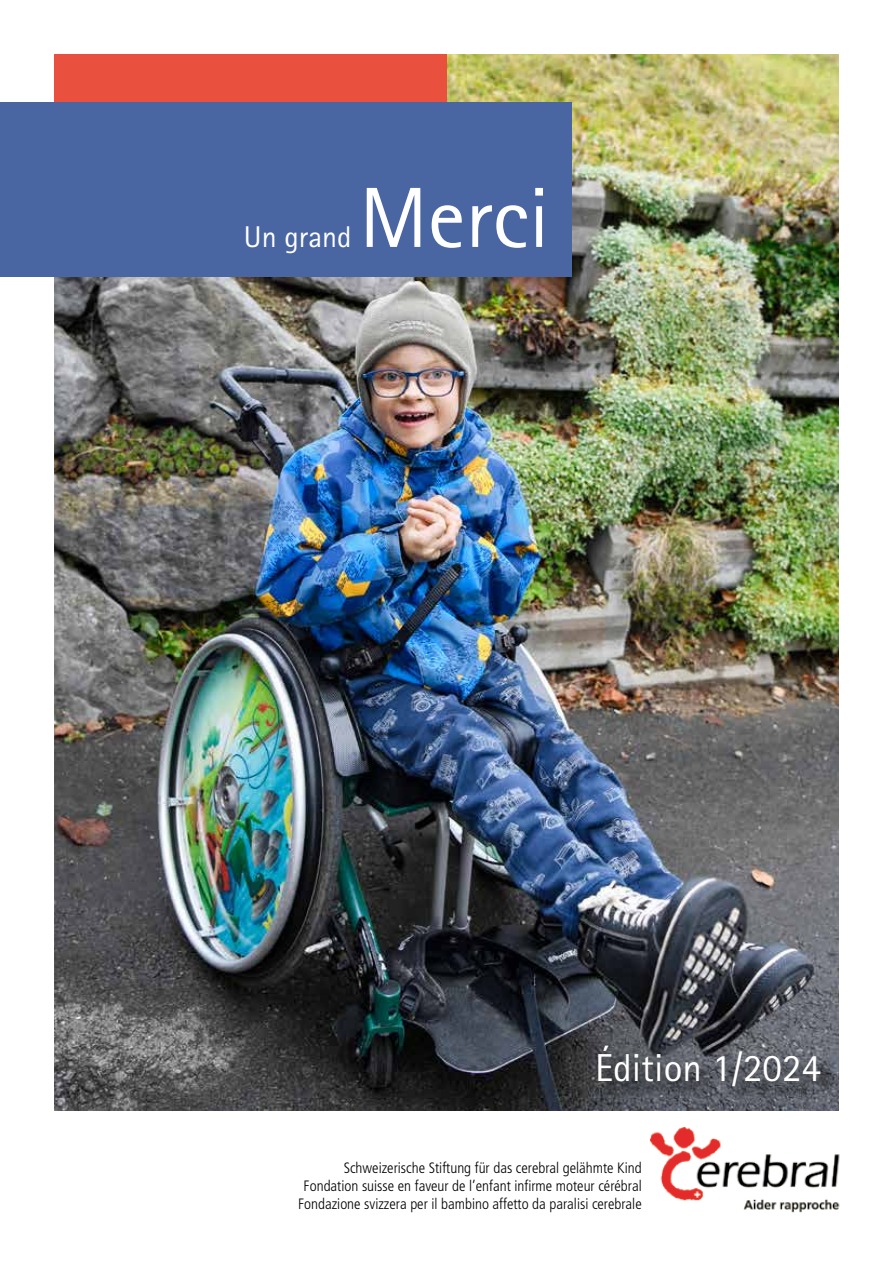
<style>
.page{position:relative;width:893px;height:1263px;background:#fff}
.page>*{position:absolute;margin:0;border:0;box-sizing:border-box;transform-origin:0 0}
.t1{font:85.5px "Rotis Sans Serif";color:#fff}
.t2{font:39px "Rotis Sans Serif";color:#fff}
.t3{font:30px "Rotis Sans Serif";color:#fff}
.t4{font:300 condensed 15px/18px "Frutiger";color:#000;text-align:right}
</style>
<div class="page">
<img style="left:54px;top:54px;width:785px;height:1057px">
<div style="left:54px;top:54px;width:392px;height:48px;background:#e9503e"></div>
<div style="left:0;top:102px;width:571px;height:174px;background:#4a66a2"></div>
<div style="left:601px;top:1048px;width:237px;height:56px;background:#000;opacity:.75"></div>
<img style="left:651px;top:1128px;width:189px;height:85px">
<h3 class="t3" style="left:244px;top:219px;width:109px">Un grand</h3>
<h1 class="t1" style="left:359px;top:168px;width:191px">Merci</h1>
<h2 class="t2" style="left:595px;top:1045px;width:228px">Édition 1/2024</h2>
<p class="t4" style="left:298px;top:1159px;width:345px">Schweizerische Stiftung für das cerebral gelähmte Kind<br>Fondation suisse en faveur de l’enfant infirme moteur cérébral<br>Fondazione svizzera per il bambino affetto da paralisi cerebrale</p>
</div>
